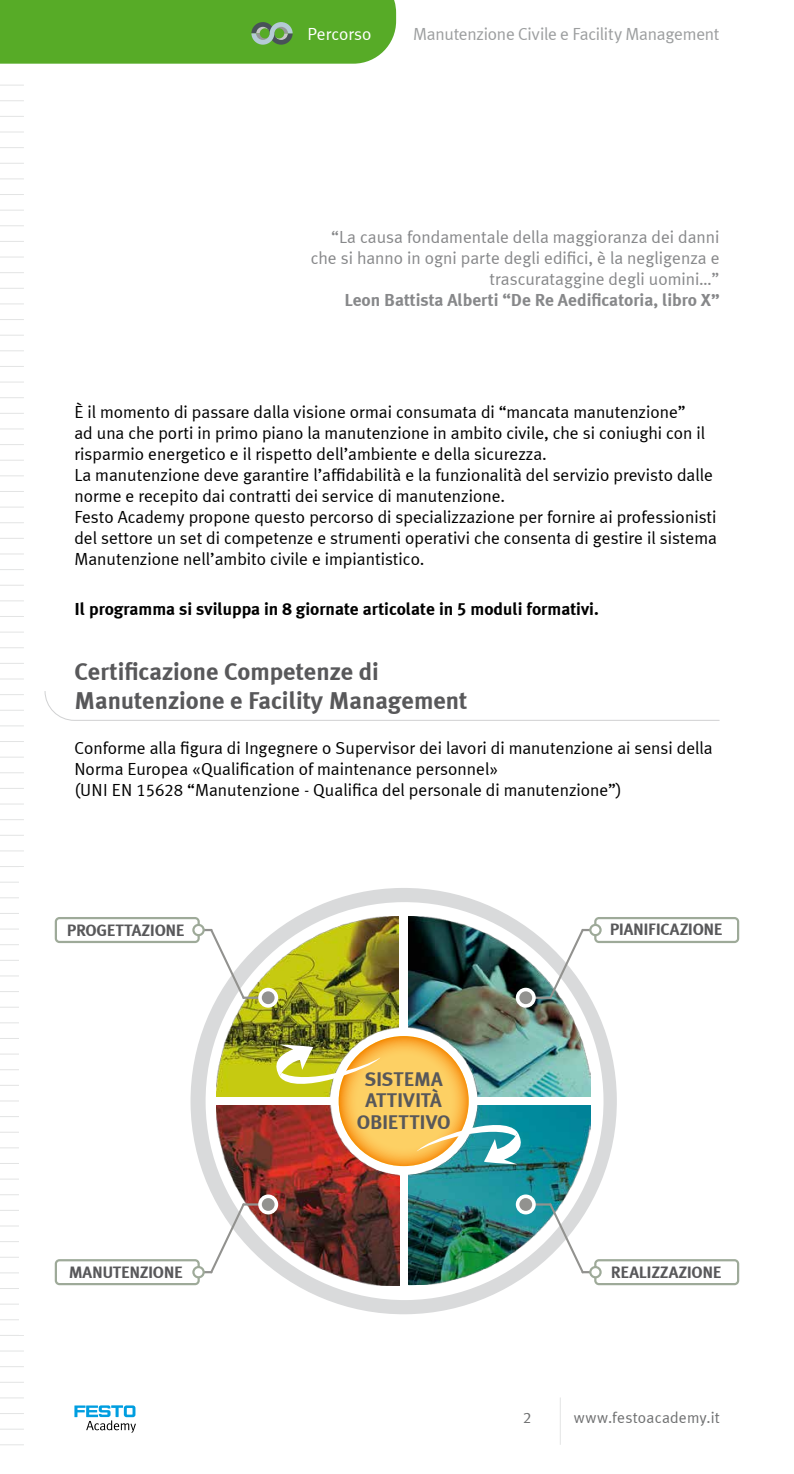
<style>
.page{position:relative;width:794px;height:1474px;background:#fff}
.page>*{position:absolute;margin:0;border:0;box-sizing:border-box;transform-origin:0 0}
.t1{font:700 24.5px/29.4px "Meta Plus LF";color:#58585a}
.t2{font:700 19.95px/21.5px "Meta Plus LF";letter-spacing:-.01em;color:#58585a;text-align:center}
.t3{font:17.5px/21px "Meta Plus LF";color:#000}
.t4{font:17.5px/21px "Meta Plus LF";color:#87888a;text-align:right}
.t5{font:700 17.5px "Meta Plus LF";color:#000}
.t6{font:700 17.5px "Meta Plus LF";color:#87888a}
.t7{font:17.5px "Meta Plus LF";letter-spacing:-.015em;color:#9c9e9f}
.t8{font:17.5px "Meta Plus LF";color:#fff}
.t9{font:700 16.62px "Meta Plus LF";letter-spacing:-.025em;color:#58585a}
.t10{font:15.75px "Meta Plus LF";letter-spacing:.01em;color:#707172}
</style>
<div class="page">
<div style="left:0;top:0;width:396px;height:64px;background:#57ab27"></div>
<svg style="left:0;top:913px;width:19px;height:1px"></svg>
<svg style="left:0;top:928px;width:19px;height:1px"></svg>
<svg style="left:0;top:944px;width:19px;height:1px"></svg>
<svg style="left:0;top:975px;width:19px;height:1px"></svg>
<svg style="left:0;top:991px;width:19px;height:1px"></svg>
<svg style="left:0;top:1022px;width:19px;height:1px"></svg>
<svg style="left:0;top:1038px;width:19px;height:1px"></svg>
<svg style="left:0;top:1053px;width:19px;height:1px"></svg>
<svg style="left:0;top:1069px;width:19px;height:1px"></svg>
<svg style="left:0;top:1100px;width:19px;height:1px"></svg>
<svg style="left:0;top:1116px;width:19px;height:1px"></svg>
<svg style="left:0;top:1147px;width:19px;height:1px"></svg>
<svg style="left:0;top:1163px;width:19px;height:1px"></svg>
<svg style="left:0;top:1178px;width:19px;height:1px"></svg>
<svg style="left:0;top:1194px;width:19px;height:1px"></svg>
<svg style="left:0;top:1225px;width:19px;height:1px"></svg>
<svg style="left:0;top:1241px;width:19px;height:1px"></svg>
<svg style="left:0;top:1272px;width:19px;height:1px"></svg>
<svg style="left:0;top:1319px;width:19px;height:1px"></svg>
<svg style="left:0;top:1350px;width:24px;height:1px"></svg>
<svg style="left:0;top:1366px;width:24px;height:1px"></svg>
<svg style="left:0;top:1397px;width:24px;height:1px"></svg>
<svg style="left:0;top:1444px;width:24px;height:1px"></svg>
<svg style="left:0;top:85px;width:24px;height:1px"></svg>
<svg style="left:0;top:100px;width:24px;height:1px"></svg>
<svg style="left:0;top:132px;width:24px;height:1px"></svg>
<svg style="left:0;top:147px;width:24px;height:1px"></svg>
<svg style="left:0;top:178px;width:24px;height:1px"></svg>
<svg style="left:0;top:194px;width:24px;height:1px"></svg>
<svg style="left:0;top:225px;width:24px;height:1px"></svg>
<svg style="left:0;top:256px;width:24px;height:1px"></svg>
<svg style="left:0;top:272px;width:24px;height:1px"></svg>
<svg style="left:0;top:303px;width:24px;height:1px"></svg>
<svg style="left:0;top:319px;width:24px;height:1px"></svg>
<svg style="left:0;top:350px;width:24px;height:1px"></svg>
<svg style="left:0;top:381px;width:24px;height:1px"></svg>
<svg style="left:0;top:397px;width:24px;height:1px"></svg>
<svg style="left:0;top:428px;width:24px;height:1px"></svg>
<svg style="left:0;top:444px;width:24px;height:1px"></svg>
<svg style="left:0;top:475px;width:24px;height:1px"></svg>
<svg style="left:0;top:491px;width:24px;height:1px"></svg>
<svg style="left:0;top:522px;width:24px;height:1px"></svg>
<svg style="left:0;top:553px;width:24px;height:1px"></svg>
<svg style="left:0;top:569px;width:24px;height:1px"></svg>
<svg style="left:0;top:600px;width:24px;height:1px"></svg>
<svg style="left:0;top:616px;width:24px;height:1px"></svg>
<svg style="left:0;top:647px;width:24px;height:1px"></svg>
<svg style="left:0;top:116px;width:24px;height:1px"></svg>
<svg style="left:0;top:163px;width:24px;height:1px"></svg>
<svg style="left:0;top:241px;width:24px;height:1px"></svg>
<svg style="left:0;top:288px;width:24px;height:1px"></svg>
<svg style="left:0;top:366px;width:24px;height:1px"></svg>
<svg style="left:0;top:413px;width:24px;height:1px"></svg>
<svg style="left:0;top:506px;width:24px;height:1px"></svg>
<svg style="left:0;top:538px;width:24px;height:1px"></svg>
<svg style="left:0;top:585px;width:24px;height:1px"></svg>
<svg style="left:0;top:663px;width:24px;height:1px"></svg>
<svg style="left:0;top:678px;width:24px;height:1px"></svg>
<svg style="left:0;top:725px;width:24px;height:1px"></svg>
<svg style="left:0;top:772px;width:24px;height:1px"></svg>
<svg style="left:0;top:803px;width:24px;height:1px"></svg>
<svg style="left:0;top:210px;width:24px;height:1px"></svg>
<svg style="left:0;top:335px;width:24px;height:1px"></svg>
<svg style="left:0;top:460px;width:24px;height:1px"></svg>
<svg style="left:0;top:631px;width:23px;height:1px"></svg>
<svg style="left:0;top:694px;width:24px;height:1px"></svg>
<svg style="left:0;top:741px;width:24px;height:1px"></svg>
<svg style="left:0;top:788px;width:24px;height:1px"></svg>
<svg style="left:0;top:819px;width:24px;height:1px"></svg>
<svg style="left:0;top:850px;width:24px;height:1px"></svg>
<svg style="left:0;top:866px;width:24px;height:1px"></svg>
<svg style="left:0;top:897px;width:19px;height:1px"></svg>
<svg style="left:74px;top:1405px;width:62px;height:27px"></svg>
<svg style="left:251px;top:22px;width:42px;height:23px"></svg>
<hr style="left:560px;top:1397px;width:1px;height:47px;background:#e3e4e4">
<svg style="left:44px;top:691px;width:676px;height:30px"></svg>
<svg style="left:189px;top:888px;width:429px;height:427px"></svg>
<svg style="left:204px;top:901px;width:400px;height:400px"></svg>
<svg style="left:339px;top:1036px;width:129px;height:130px;background:#fcc85a"></svg>
<img style="left:408px;top:917px;width:331px;height:179px">
<svg style="left:55px;top:1105px;width:344px;height:180px"></svg>
<img style="left:55px;top:917px;width:344px;height:179px">
<img style="left:408px;top:1105px;width:331px;height:180px">
<p class="t8" style="left:307px;top:24px;width:66px">Percorso</p>
<p class="t7" style="left:413px;top:24px;width:308px">Manutenzione Civile e Facility Management</p>
<p class="t4" style="left:311px;top:226px;width:410px">“La causa fondamentale della maggioranza dei danni che si hanno in ogni parte degli edifici, è la negligenza e trascurataggine degli uomini…”</p>
<p class="t6" style="left:344px;top:289px;width:376px">Leon Battista Alberti “De Re Aedificatoria, libro X”</p>
<p class="t3" style="left:74px;top:401px;width:644px">è il momento di passare dalla visione ormai consumata di “mancata manutenzione”<br>ad una che porti in primo piano la manutenzione in ambito civile, che si coniughi con il risparmio energetico e il rispetto dell’ambiente e della sicurezza.<br>La manutenzione deve garantire l’affidabilità e la funzionalità del servizio previsto dalle norme e recepito dai contratti dei service di manutenzione.<br>Festo Academy propone questo percorso di specializzazione per fornire ai professionisti del settore un set di competenze e strumenti operativi che consenta di gestire il sistema Manutenzione nell’ambito civile e impiantistico.</p>
<p class="t5" style="left:74px;top:598px;width:526px">Il programma si sviluppa in 8 giornate articolate in 5 moduli formativi.</p>
<h1 class="t1" style="left:74px;top:656px;width:394px">Certificazione Competenze di<br>Manutenzione e Facility Management</h1>
<p class="t3" style="left:74px;top:736px;width:640px">Conforme alla figura di Ingegnere o Supervisor dei lavori di manutenzione ai sensi della<br>Norma Europea «Qualification of maintenance personnel»<br>(UNI EN 15628 “Manutenzione - Qualifica del personale di manutenzione”)</p>
<p class="t9" style="left:67px;top:919px;width:119px">PROGETTAZIONE</p>
<p class="t9" style="left:610px;top:919px;width:114px">PIANIFICAZIONE</p>
<p class="t2" style="left:357px;top:1067px;width:95px">SISTEMA<br>ATTIVITÀ<br>OBIETTIVO</p>
<p class="t9" style="left:69px;top:1262px;width:116px">MANUTENZIONE</p>
<p class="t9" style="left:611px;top:1262px;width:112px">REALIZZAZIONE</p>
<p class="t10" style="left:523px;top:1407px;width:10px">2</p>
<p class="t10" style="left:574px;top:1407px;width:148px">www.festoacademy.it</p>
</div>
